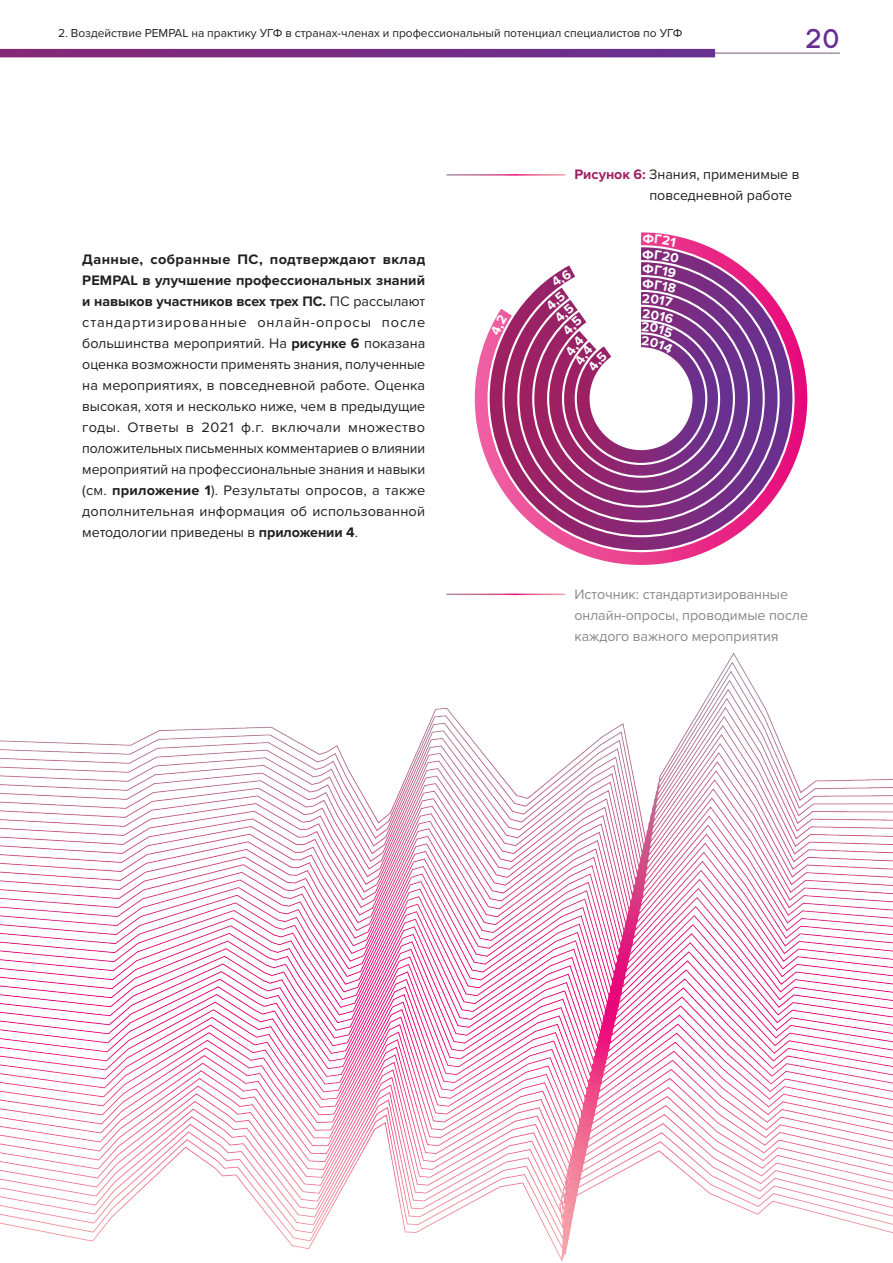
<style>
.page{position:relative;width:893px;height:1263px;background:#fff}
.page>*{position:absolute;margin:0;border:0;box-sizing:border-box;transform-origin:0 0}
.Body_text{font:27px "Code Pro LC";color:#653190}
.Body_text-2{font:14.25px/21px "Proxima Nova";color:#231f20;text-align:justify}
.Body_text-3{font:14.25px/21px "Proxima Nova";color:#87888a}
.Body_text-4{font:12px "Proxima Nova";color:#231f20}
.s1{font-weight:700}
.s2{font-weight:700;color:#9f2061}
</style>
<div class="page">
<hr style="left:0;top:52px;width:840px;height:2px;background:#a48ea3">
<svg style="left:0;top:49px;width:715px;height:8px;background:#762c83"></svg>
<svg style="left:475px;top:232px;width:332px;height:333px"></svg>
<svg style="left:490px;top:247px;width:302px;height:303px"></svg>
<svg style="left:504px;top:262px;width:273px;height:273px"></svg>
<svg style="left:519px;top:277px;width:244px;height:243px;background:#a44f91"></svg>
<svg style="left:534px;top:292px;width:214px;height:213px;background:#94468b"></svg>
<img style="left:0;top:653px;width:893px;height:608px">
<svg style="left:545px;top:234px;width:188px;height:256px"></svg>
<svg style="left:491px;top:314px;width:16px;height:21px"></svg>
<p class="Body_text-4" style="left:58px;top:24px;width:626px">2. Воздействие PEMPAL на практику УГФ в странах-членах и профессиональный потенциал специалистов по УГФ</p>
<p class="Body_text" style="left:806px;top:23px;width:36px">20</p>
<p class="Body_text-2" style="left:82px;top:248px;width:345px"><span class="s1">Данные, собранные ПС, подтверждают вклад PEMPAL в улучшение профессиональных знаний и навыков участников всех трех ПС.</span> ПС рассылают стандартизированные онлайн-опросы после большинства мероприятий. На <span class="s1">рисунке 6</span> показана оценка возможности применять знания, полученные на мероприятиях, в повседневной работе. Оценка высокая, хотя и несколько ниже, чем в предыдущие годы. Ответы в 2021 ф.г. включали множество положительных письменных комментариев о влиянии мероприятий на профессиональные знания и навыки (см. <span class="s1">приложение 1</span>). Результаты опросов, а также дополнительная информация об использованной методологии приведены в <span class="s1">приложении 4</span>.</p>
<p class="Body_text-2" style="left:649px;top:163px;width:152px;text-indent:-75px"><span class="s2">Рисунок 6:</span> Знания, применимые в повседневной работе</p>
<p class="Body_text-3" style="left:574px;top:583px;width:235px">Источник: стандартизированные онлайн-опросы, проводимые после каждого важного мероприятия</p>
</div>
